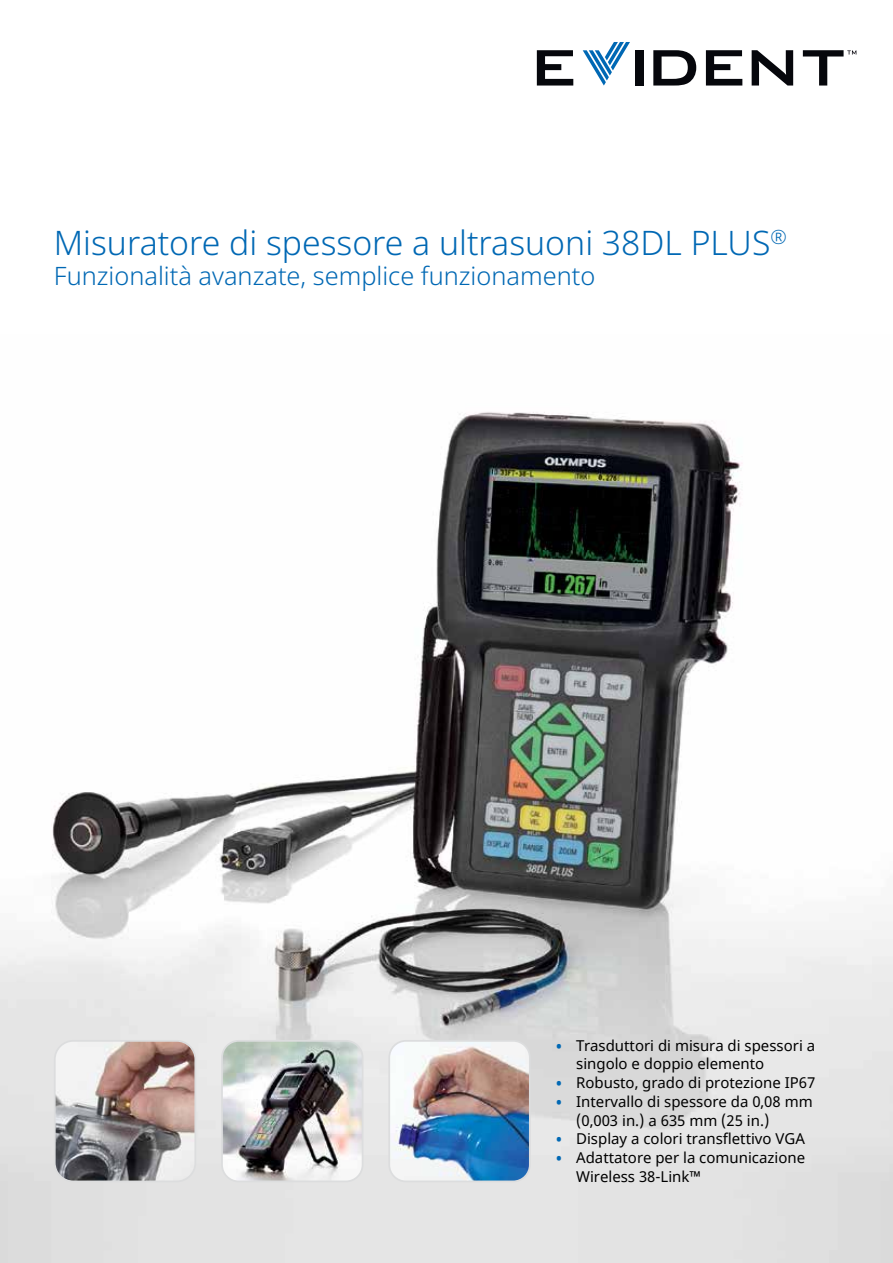
<style>
.page{position:relative;width:893px;height:1263px;background:#fff}
.page>*{position:absolute;margin:0;border:0;box-sizing:border-box;transform-origin:0 0}
.t1{font:300 33.75px "Noto Sans";color:#0068b4}
.t2{font:300 25.35px "Noto Sans";color:#0068b4}
.t3{font:15px/18.8px "Noto Sans";color:#000}
.s1{font-size:18.75px;color:#0068b4}
</style>
<div class="page">
<img style="left:0;top:412px;width:893px;height:851px">
<img style="left:389px;top:1041px;width:141px;height:140px">
<div style="left:388px;top:1040px;width:143px;height:142px;border:2px solid #dcddde;border-radius:17px"></div>
<img style="left:222px;top:1041px;width:141px;height:140px">
<div style="left:221px;top:1040px;width:142px;height:142px;border:2px solid #dcddde;border-radius:17px"></div>
<img style="left:55px;top:1041px;width:140px;height:140px">
<div style="left:54px;top:1040px;width:142px;height:142px;border:2px solid #dcddde;border-radius:19px"></div>
<svg style="left:537px;top:50px;width:36px;height:36px"></svg>
<div style="left:635px;top:50px;width:8px;height:36px;background:#06070c"></div>
<svg style="left:653px;top:50px;width:43px;height:36px"></svg>
<svg style="left:706px;top:50px;width:36px;height:36px"></svg>
<svg style="left:752px;top:50px;width:41px;height:36px"></svg>
<svg style="left:583px;top:42px;width:47px;height:44px"></svg>
<svg style="left:803px;top:50px;width:53px;height:36px"></svg>
<h1 class="t1" style="left:54px;top:219px;width:734px">Misuratore di spessore a ultrasuoni 38DL PLUS<sup>®</sup></h1>
<h2 class="t2" style="left:54px;top:258px;width:543px">Funzionalità avanzate, semplice funzionamento</h2>
<p class="t3" style="left:576px;top:1036px;width:240px;text-indent:-21px"><span class="s1">•</span> Trasduttori di misura di spessori a singolo e doppio elemento</p>
<p class="t3" style="left:556px;top:1074px;width:261px"><span class="s1">•</span> Robusto, grado di protezione IP67</p>
<p class="t3" style="left:576px;top:1092px;width:238px;text-indent:-21px"><span class="s1">•</span> Intervallo di spessore da 0,08 mm (0,003 in.) a 635 mm (25 in.)</p>
<p class="t3" style="left:556px;top:1130px;width:251px"><span class="s1">•</span> Display a colori transflettivo VGA</p>
<p class="t3" style="left:576px;top:1149px;width:230px;text-indent:-21px"><span class="s1">•</span> Adattatore per la comunicazione<br>Wireless 38-Link™</p>
</div>
